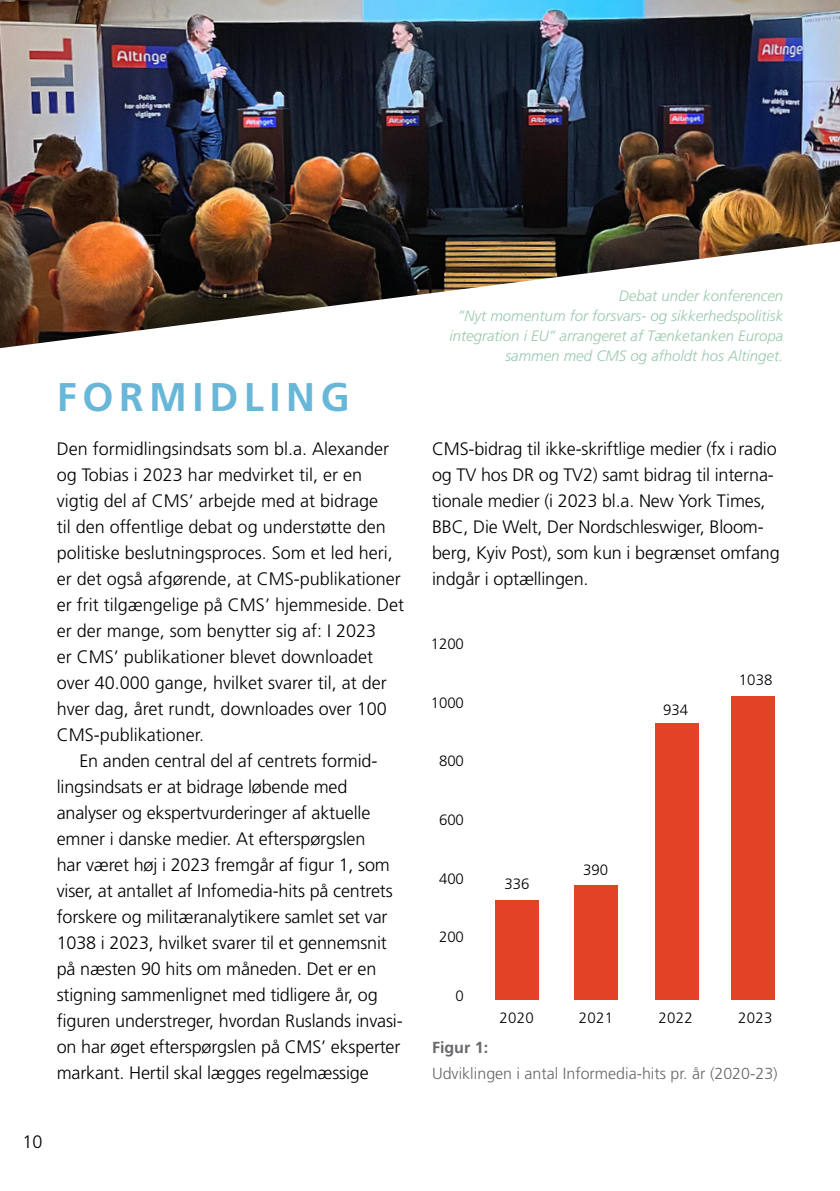
<style>
.page{position:relative;width:840px;height:1191px;background:#fff}
.page>*{position:absolute;margin:0;border:0;box-sizing:border-box;transform-origin:0 0}
.t1{font:700 40px "Frutiger";letter-spacing:.14em;color:#69b7d8}
.t2{font:300 18px/26px "Frutiger";letter-spacing:-.01em;color:#000}
.t3{font:300 16px "Frutiger";color:#68676b}
.t4{font:700 16px "Frutiger";color:#68676b}
.t5{font:italic 300 15px/20px "Frutiger";color:#9ac9ae;text-align:right}
.t6{font:300 15px "Frutiger";color:#000}
</style>
<div class="page">
<img style="left:0;top:0;width:839px;height:348px">
<div style="left:495px;top:899px;width:44px;height:100px;background:#e24225"></div>
<div style="left:573px;top:885px;width:44px;height:114px;background:#e24225"></div>
<div style="left:654px;top:723px;width:44px;height:276px;background:#e24225"></div>
<div style="left:731px;top:695px;width:43px;height:304px;background:#e24225"></div>
<h1 class="t1" style="left:57px;top:373px;width:290px">FORMIDLING</h1>
<p class="t2" style="left:57px;top:436px;width:334px">Den formidlingsindsats som bl.a. Alexander</p>
<p class="t2" style="left:57px;top:462px;width:307px">og Tobias i 2023 har medvirket til, er en</p>
<p class="t2" style="left:57px;top:488px;width:323px">vigtig del af CMS’ arbejde med at bidrage</p>
<p class="t2" style="left:57px;top:514px;width:330px">til den offentlige debat og understøtte den</p>
<p class="t2" style="left:57px;top:540px;width:337px">politiske beslutningsproces. Som et led heri,</p>
<p class="t2" style="left:57px;top:566px;width:345px">er det også afgørende, at CMS-publikationer</p>
<p class="t2" style="left:57px;top:592px;width:349px">er frit tilgængelige på CMS’ hjemmeside. Det</p>
<p class="t2" style="left:57px;top:618px;width:321px">er der mange, som benytter sig af: I 2023</p>
<p class="t2" style="left:57px;top:644px;width:318px">er CMS’ publikationer blevet downloadet</p>
<p class="t2" style="left:57px;top:670px;width:331px">over 40.000 gange, hvilket svarer til, at der</p>
<p class="t2" style="left:57px;top:696px;width:331px">hver dag, året rundt, downloades over 100</p>
<p class="t2" style="left:57px;top:722px;width:149px">CMS-publikationer.</p>
<p class="t2" style="left:79px;top:748px;width:298px">En anden central del af centrets formid-</p>
<p class="t2" style="left:57px;top:774px;width:292px">lingsindsats er at bidrage løbende med</p>
<p class="t2" style="left:57px;top:800px;width:315px">analyser og ekspertvurderinger af aktuelle</p>
<p class="t2" style="left:57px;top:826px;width:310px">emner i danske medier. At efterspørgslen</p>
<p class="t2" style="left:57px;top:852px;width:334px">har været høj i 2023 fremgår af figur 1, som</p>
<p class="t2" style="left:57px;top:878px;width:337px">viser, at antallet af Infomedia-hits på centrets</p>
<p class="t2" style="left:57px;top:904px;width:332px">forskere og militæranalytikere samlet set var</p>
<p class="t2" style="left:57px;top:930px;width:331px">1038 i 2023, hvilket svarer til et gennemsnit</p>
<p class="t2" style="left:57px;top:956px;width:321px">på næsten 90 hits om måneden. Det er en</p>
<p class="t2" style="left:57px;top:982px;width:322px">stigning sammenlignet med tidligere år, og</p>
<p class="t2" style="left:57px;top:1008px;width:347px">figuren understreger, hvordan Ruslands invasi-</p>
<p class="t2" style="left:57px;top:1034px;width:345px">on har øget efterspørgslen på CMS’ eksperter</p>
<p class="t2" style="left:57px;top:1060px;width:313px">markant. Hertil skal lægges regelmæssige</p>
<p class="t2" style="left:22px;top:1129px;width:22px">10</p>
<p class="t5" style="left:449px;top:286px;width:335px">Debat under konferencen<br>”Nyt momentum for forsvars- og sikkerhedspolitisk integration i EU” arrangeret af Tænketanken Europa sammen med CMS og afholdt hos Altinget.</p>
<p class="t2" style="left:432px;top:436px;width:349px">CMS-bidrag til ikke-skriftlige medier (fx i radio og TV hos DR og TV2) samt bidrag til interna&shy;tionale medier (i 2023 bl.a. New York Times, BBC, Die Welt, Der Nordschleswiger, Bloom&shy;berg, Kyiv Post), som kun i begrænset omfang indgår i optællingen.</p>
<p class="t6" style="left:430px;top:635px;width:34px">1200</p>
<p class="t6" style="left:430px;top:694px;width:34px">1000</p>
<p class="t6" style="left:439px;top:752px;width:26px">800</p>
<p class="t6" style="left:439px;top:811px;width:26px">600</p>
<p class="t6" style="left:439px;top:870px;width:26px">400</p>
<p class="t6" style="left:439px;top:928px;width:26px">200</p>
<p class="t6" style="left:455px;top:987px;width:10px">0</p>
<p class="t6" style="left:662px;top:701px;width:27px">934</p>
<p class="t6" style="left:738px;top:671px;width:35px">1038</p>
<p class="t6" style="left:504px;top:875px;width:27px">336</p>
<p class="t6" style="left:582px;top:861px;width:27px">390</p>
<p class="t6" style="left:499px;top:1009px;width:36px">2020</p>
<p class="t6" style="left:578px;top:1009px;width:36px">2021</p>
<p class="t6" style="left:658px;top:1009px;width:36px">2022</p>
<p class="t6" style="left:737px;top:1009px;width:36px">2023</p>
<p class="t4" style="left:432px;top:1038px;width:58px">FIGUR 1:</p>
<p class="t3" style="left:432px;top:1064px;width:347px">Udviklingen i antal Informedia-hits pr. år (2020-23)</p>
</div>
